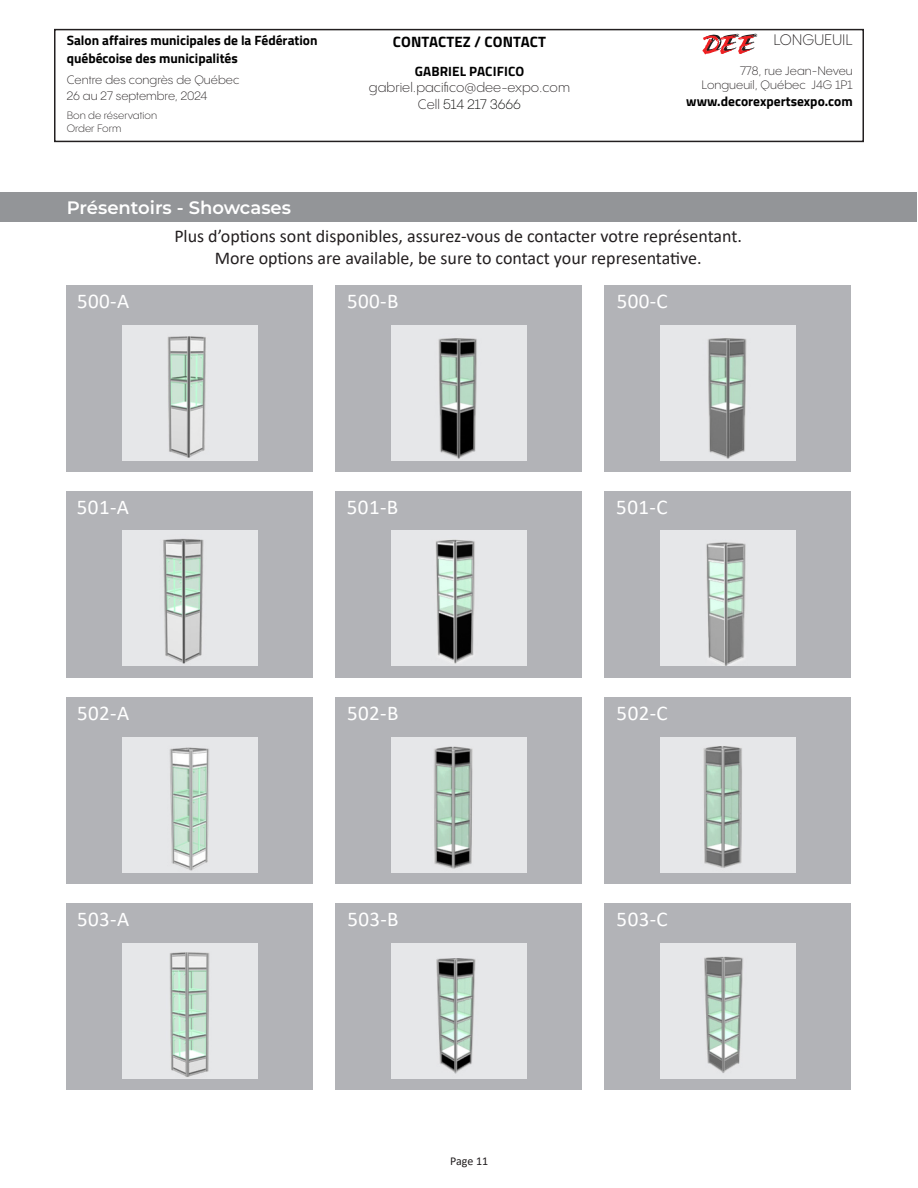
<style>
.page{position:relative;width:918px;height:1188px;background:#fff}
.page>*{position:absolute;margin:0;border:0;box-sizing:border-box;transform-origin:0 0}
.t1{font:21px "Calibri";letter-spacing:.02em;color:#fff}
.t2{font:18px/21.6px "Calibri";color:#231f20;text-align:center}
.t3{font:600 18px "Montserrat";color:#fff}
.t4{font:700 15px "Titillium Web";letter-spacing:.01em;color:#000}
.t5{font:300 15px "PP Pangram Sans";color:#231f20}
.t6{font:700 13.5px/18px "Titillium Web";color:#000}
.t7{font:300 13.5px/16.2px "PP Pangram Sans";color:#231f20;text-align:center}
.t8{font:300 12px/14.4px "PP Pangram Sans";color:#231f20;text-align:right}
.t9{font:12px "Calibri";letter-spacing:-.005em;color:#231f20}
.t10{font:300 10.5px/12.6px "PP Pangram Sans";color:#231f20}
.s1{color:#040503}
</style>
<div class="page">
<div style="left:54px;top:29px;width:810px;height:113px;border:2px solid #231f20"></div>
<svg style="left:702px;top:34px;width:56px;height:21px"></svg>
<div style="left:605px;top:285px;width:246px;height:187px;background:#b2b3b7"></div>
<div style="left:1px;top:192px;width:916px;height:29px;background:#939598"></div>
<div style="left:67px;top:903px;width:246px;height:187px;background:#b2b3b7"></div>
<div style="left:67px;top:697px;width:246px;height:187px;background:#b2b3b7"></div>
<div style="left:67px;top:491px;width:246px;height:187px;background:#b2b3b7"></div>
<div style="left:67px;top:285px;width:246px;height:187px;background:#b2b3b7"></div>
<div style="left:335px;top:903px;width:247px;height:187px;background:#b2b3b7"></div>
<div style="left:335px;top:697px;width:247px;height:187px;background:#b2b3b7"></div>
<div style="left:335px;top:491px;width:247px;height:187px;background:#b2b3b7"></div>
<div style="left:335px;top:285px;width:247px;height:187px;background:#b2b3b7"></div>
<div style="left:605px;top:903px;width:246px;height:187px;background:#b2b3b7"></div>
<div style="left:605px;top:697px;width:246px;height:187px;background:#b2b3b7"></div>
<div style="left:605px;top:491px;width:246px;height:187px;background:#b2b3b7"></div>
<img style="left:122px;top:325px;width:135px;height:135px">
<img style="left:391px;top:325px;width:135px;height:135px">
<img style="left:660px;top:325px;width:135px;height:135px">
<img style="left:122px;top:531px;width:135px;height:135px">
<img style="left:391px;top:531px;width:135px;height:135px">
<img style="left:660px;top:531px;width:135px;height:135px">
<img style="left:122px;top:737px;width:135px;height:135px">
<img style="left:122px;top:943px;width:135px;height:135px">
<img style="left:391px;top:737px;width:135px;height:135px">
<img style="left:391px;top:943px;width:135px;height:135px">
<img style="left:660px;top:737px;width:135px;height:135px">
<img style="left:660px;top:943px;width:135px;height:135px">
<p class="t6" style="left:67px;top:30px;width:252px">Salon affaires municipales de la Fédération québécoise des municipalités</p>
<p class="t8" style="left:67px;top:71px;width:174px;line-height:16.2px;text-align:left">Centre des congrès de Québec<br>26 au 27 septembre, 2024</p>
<p class="t10" style="left:67px;top:109px;width:92px">Bon de réservation<br>Order Form</p>
<p class="t3" style="left:67px;top:195px;width:226px">Présentoirs - Showcases</p>
<p class="t4" style="left:393px;top:31px;width:155px">CONTACTEZ / CONTACT</p>
<p class="t6" style="left:415px;top:62px;width:111px">GABRIEL PACIFICO</p>
<p class="t7" style="left:369px;top:79px;width:202px">gabriel.pacifico@dee-expo.com<br>Cell <span class="s1">514 217 3666</span></p>
<p class="t5" style="left:773px;top:31px;width:81px">LONGUEUIL</p>
<p class="t8" style="left:701px;top:64px;width:153px">778, rue Jean-Neveu<br>Longueuil, Québec J4G 1P1</p>
<p class="t6" style="left:686px;top:91px;width:168px">www.decorexpertsexpo.com</p>
<p class="t1" style="left:77px;top:286px;width:54px">500-A</p>
<p class="t2" style="left:174px;top:225px;width:569px">Plus d’options sont disponibles, assurez-vous de contacter votre représentant.<br>More options are available, be sure to contact your representative.</p>
<p class="t1" style="left:347px;top:286px;width:53px">500-B</p>
<p class="t1" style="left:617px;top:286px;width:52px">500-C</p>
<p class="t1" style="left:77px;top:492px;width:54px">501-A</p>
<p class="t1" style="left:347px;top:492px;width:53px">501-B</p>
<p class="t1" style="left:616px;top:492px;width:53px">501-C</p>
<p class="t1" style="left:77px;top:698px;width:54px">502-A</p>
<p class="t1" style="left:77px;top:904px;width:54px">503-A</p>
<p class="t1" style="left:347px;top:698px;width:53px">502-B</p>
<p class="t1" style="left:347px;top:904px;width:53px">503-B</p>
<p class="t1" style="left:617px;top:698px;width:53px">502-C</p>
<p class="t1" style="left:617px;top:904px;width:53px">503-C</p>
<p class="t9" style="left:450px;top:1152px;width:40px">Page 11</p>
</div>
